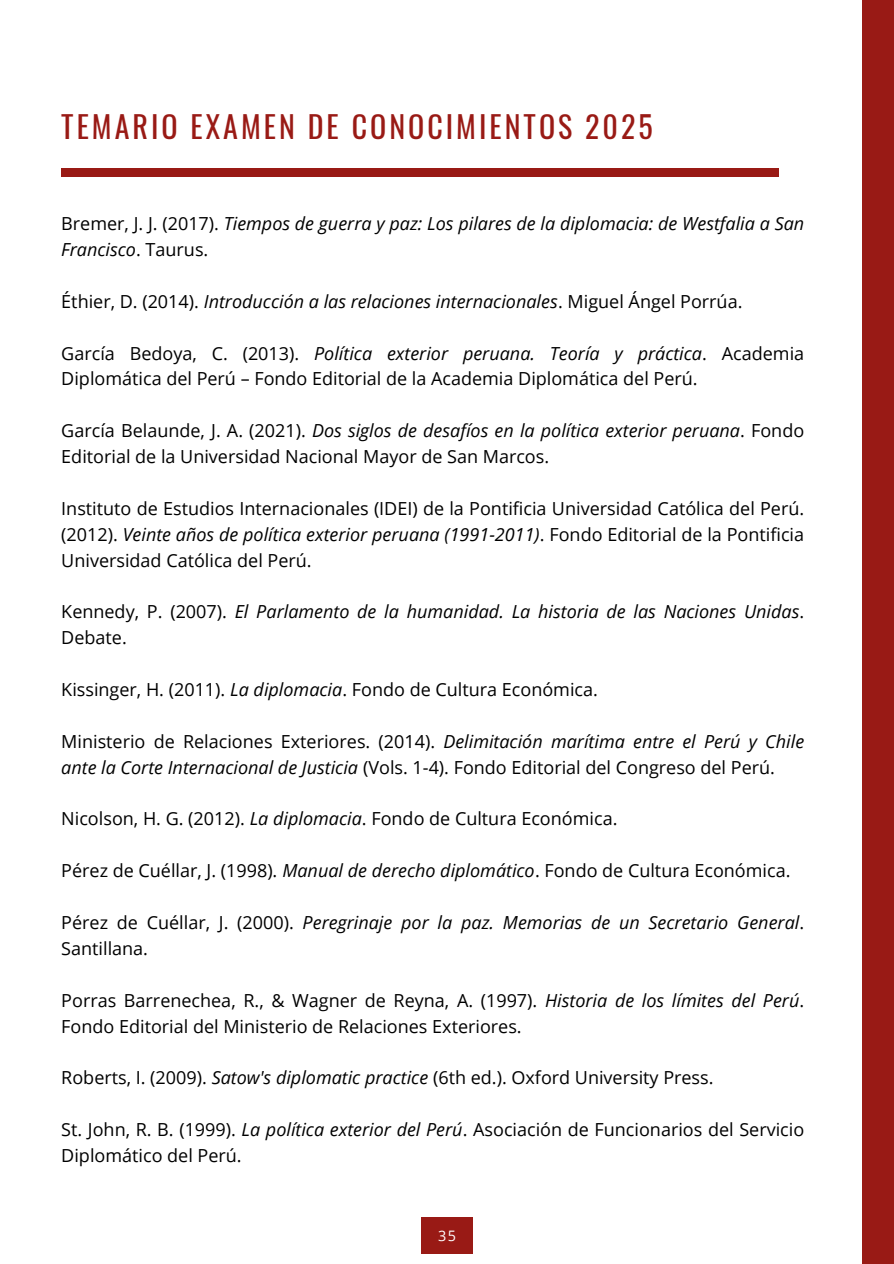
<style>
.page{position:relative;width:894px;height:1264px;background:#fff}
.page>*{position:absolute;margin:0;border:0;box-sizing:border-box;transform-origin:0 0}
.t1{font:30px "Oswald";letter-spacing:.1em;color:#991a15}
.t2{font:18px/25.8px "Open Sans";color:#000}
.t3{font:italic 18px/25.8px "Open Sans";color:#000}
.t4{font:14.4px "Open Sans";color:#fff}
.s1{font-style:normal}
.s2{font-style:italic}
</style>
<div class="page">
<div style="left:421px;top:1217px;width:51px;height:36px;background:#991a15"></div>
<div style="left:61px;top:168px;width:717px;height:8px;background:#991a15"></div>
<div style="left:862px;top:0;width:31px;height:1263px;background:#991a15"></div>
<p class="t1" style="left:61px;top:103px;width:592px">TEMARIO EXAMEN DE CONOCIMIENTOS 2025</p>
<p class="t3" style="left:61px;top:210px;width:744px"><span class="s1">Bremer, J. J. (2017).</span> Tiempos de guerra y paz: Los pilares de la diplomacia: de Westfalia a San<br>Francisco<span class="s1">. Taurus.</span></p>
<p class="t3" style="left:61px;top:288px;width:682px"><span class="s1">Éthier, D. (2014).</span> Introducción a las relaciones internacionales<span class="s1">. Miguel Ángel Porrúa.</span></p>
<p class="t2" style="left:61px;top:339px;width:744px">García Bedoya, C. (2013). <span class="s2">Política exterior peruana. Teoría y práctica</span>. Academia<br>Diplomática del Perú – Fondo Editorial de la Academia Diplomática del Perú.</p>
<p class="t2" style="left:61px;top:417px;width:744px">García Belaunde, J. A. (2021). <span class="s2">Dos siglos de desafíos en la política exterior peruana</span>. Fondo<br>Editorial de la Universidad Nacional Mayor de San Marcos.</p>
<p class="t2" style="left:61px;top:495px;width:744px;text-align:justify">Instituto de Estudios Internacionales (IDEI) de la Pontificia Universidad Católica del Perú. (2012). <span class="s2">Veinte años de política exterior peruana (1991-2011)</span>. Fondo Editorial de la Pontificia Universidad Católica del Perú.</p>
<p class="t3" style="left:61px;top:598px;width:744px"><span class="s1">Kennedy, P. (2007).</span> El Parlamento de la humanidad. La historia de las Naciones Unidas<span class="s1">.<br>Debate.</span></p>
<p class="t2" style="left:61px;top:676px;width:538px">Kissinger, H. (2011). <span class="s2">La diplomacia</span>. Fondo de Cultura Económica.</p>
<p class="t2" style="left:61px;top:728px;width:744px">Ministerio de Relaciones Exteriores. (2014). <span class="s2">Delimitación marítima entre el Perú y Chile ante la Corte Internacional de Justicia</span> (Vols. 1-4). Fondo Editorial del Congreso del Perú.</p>
<p class="t2" style="left:61px;top:805px;width:557px">Nicolson, H. G. (2012). <span class="s2">La diplomacia</span>. Fondo de Cultura Económica.</p>
<p class="t2" style="left:61px;top:857px;width:730px">Pérez de Cuéllar, J. (1998). <span class="s2">Manual de derecho diplomático</span>. Fondo de Cultura Económica.</p>
<p class="t3" style="left:61px;top:909px;width:744px"><span class="s1">Pérez de Cuéllar, J. (2000).</span> Peregrinaje por la paz. Memorias de un Secretario General<span class="s1">.<br>Santillana.</span></p>
<p class="t2" style="left:61px;top:986px;width:744px">Porras Barrenechea, R., &amp; Wagner de Reyna, A. (1997). <span class="s2">Historia de los límites del Perú</span>.<br>Fondo Editorial del Ministerio de Relaciones Exteriores.</p>
<p class="t2" style="left:61px;top:1064px;width:653px">Roberts, I. (2009). <span class="s2">Satow's diplomatic practice</span> (6th ed.). Oxford University Press.</p>
<p class="t2" style="left:61px;top:1116px;width:744px">St. John, R. B. (1999). <span class="s2">La política exterior del Perú</span>. Asociación de Funcionarios del Servicio<br>Diplomático del Perú.</p>
<h1 class="t4" style="left:438px;top:1225px;width:19px">35</h1>
</div>
